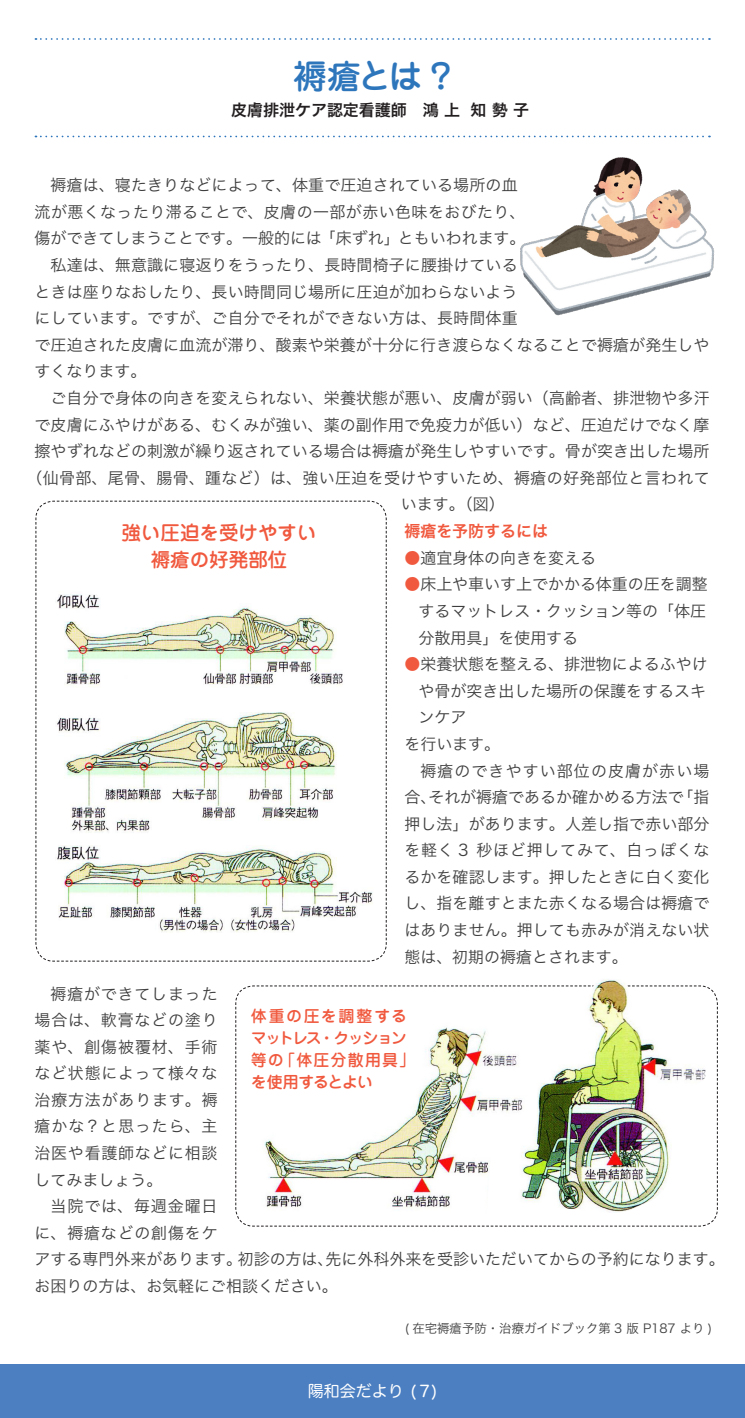
<style>
.page{position:relative;width:745px;height:1418px;background:#fff}
.page>*{position:absolute;margin:0;border:0;box-sizing:border-box;transform-origin:0 0}
.ページタイトル-1_オフセット12mm{font:500 33.62px "Jun 34 Pro";color:#2e76bc}
.本文{font:500 19.5px "Jun 34 Pro";color:#f0593e}
.本文-2{font:16px/26.6px "Hira Kaku Pro N W3";letter-spacing:.005em;color:#3e3e3f}
.本文突き出し{font:16px/26.6px "Hira Kaku Pro N W3";color:#3e3e3f;text-align:justify}
.t1{font:500 16px/22.1px "Jun 34 Pro";letter-spacing:.01em;color:#f0593e}
.本文-3{font:16px "Hira Kaku Pro N W6";color:#231f20}
.t2{font:16px "Hira Maru Pro N W4";color:#fff}
.本文インデント無し{font:16px "Hira Kaku Pro N W6";color:#f0593e}
._57-コラム小本文{font:12.38px "Hira Kaku Pro N W3";color:#3e3e3f}
.s1{color:#f0593e}
</style>
<div class="page">
<div style="left:0;top:1363px;width:744px;height:54px;background:#4b7fc1"></div>
<svg style="left:35px;top:38px;width:674px;height:2px"></svg>
<svg style="left:35px;top:136px;width:674px;height:1px"></svg>
<img style="left:520px;top:157px;width:195px;height:159px">
<img style="left:35px;top:500px;width:352px;height:462px">
<svg style="left:235px;top:985px;width:482px;height:241px"></svg>
<img style="left:511px;top:979px;width:196px;height:235px">
<img style="left:261px;top:1021px;width:271px;height:192px">
<p class="ページタイトル-1_オフセット12mm" style="left:293px;top:50px;width:160px">褥瘡とは ?</p>
<p class="本文-3" style="left:231px;top:95px;width:299px">皮膚排泄ケア認定看護師 鴻 上 知 勢 子</p>
<p class="本文-2" style="left:35px;top:171px;width:492px;text-align:center">褥瘡は、寝たきりなどによって、体重で圧迫されている場所の血<br>流が悪くなったり滞ることで、皮膚の一部が赤い色味をおびたり、傷ができてしまうことです。一般的には「床ずれ」ともいわれます。</p>
<p class="本文-2" style="left:35px;top:250px;width:676px;text-indent:16px">私達は、無意識に寝返りをうったり、長時間椅子に腰掛けている<br>ときは座りなおしたり、長い時間同じ場所に圧迫が加わらないよう<br>にしています。ですが、ご自分でそれができない方は、長時間体重<br>で圧迫された皮膚に血流が滞り、酸素や栄養が十分に行き渡らなくなることで褥瘡が発生しやすくなります。</p>
<p class="本文-2" style="left:50px;top:383px;width:660px">ご自分で身体の向きを変えられない、栄養状態が悪い、皮膚が弱い（高齢者、排泄物や多汗</p>
<p class="本文-2" style="left:35px;top:410px;width:675px">で皮膚にふやけがある、むくみが強い、薬の副作用で免疫力が低い）など、圧迫だけでなく摩</p>
<p class="本文-2" style="left:35px;top:436px;width:676px">擦やずれなどの刺激が繰り返されている場合は褥瘡が発生しやすいです。骨が突き出した場所</p>
<p class="本文-2" style="left:27px;top:463px;width:684px">（仙骨部、尾骨、腸骨、踵など）は、強い圧迫を受けやすいため、褥瘡の好発部位と言われて</p>
<p class="本文-2" style="left:400px;top:490px;width:105px">います。（図）</p>
<p class="本文" style="left:121px;top:517px;width:196px">強い圧迫を受けやすい</p>
<p class="本文" style="left:151px;top:544px;width:138px">褥瘡の好発部位</p>
<p class="本文インデント無し" style="left:404px;top:516px;width:145px">褥瘡を予防するには</p>
<p class="本文突き出し" style="left:404px;top:543px;width:193px"><span class="s1">●</span>適宜身体の向きを変える</p>
<p class="本文突き出し" style="left:418px;top:570px;width:290px;text-indent:-14px"><span class="s1">●</span>床上や車いす上でかかる体重の圧を調整するマットレス・クッション等の「体圧分散用具」を使用する</p>
<p class="本文突き出し" style="left:418px;top:649px;width:290px;text-indent:-14px"><span class="s1">●</span>栄養状態を整える、排泄物によるふやけや骨が突き出した場所の保護をするスキンケア</p>
<p class="本文突き出し" style="left:404px;top:729px;width:97px">を行います。</p>
<p class="本文-2" style="left:404px;top:756px;width:306px;text-align:justify;text-indent:16px">褥瘡のできやすい部位の皮膚が赤い場合、それが褥瘡であるか確かめる方法で「指押し法」があります。人差し指で赤い部分を軽く 3 秒ほど押してみて、白っぽくなるかを確認します。押したときに白く変化し、指を離すとまた赤くなる場合は褥瘡ではありません。押しても赤みが消えない状態は、初期の褥瘡とされます。</p>
<p class="本文-2" style="left:35px;top:979px;width:184px;text-align:justify;text-indent:16px">褥瘡ができてしまった場合は、軟膏などの塗り薬や、創傷被覆材、手術など状態によって様々な治療方法があります。褥瘡かな？と思ったら、主治医や看護師などに相談してみましょう。</p>
<p class="本文-2" style="left:35px;top:1191px;width:691px;text-indent:16px">当院では、毎週金曜日<br>に、褥瘡などの創傷をケ<br>アする専門外来があります。初診の方は、先に外科外来を受診いただいてからの予約になります。お困りの方は、お気軽にご相談ください。</p>
<p class="t1" style="left:251px;top:1003px;width:165px">体重の圧を調整するマットレス・クッション等の「体圧分散用具」を使用するとよい</p>
<p class="_57-コラム小本文" style="left:404px;top:1316px;width:308px">( 在宅褥瘡予防・治療ガイドブック第 3 版 P187 より )</p>
<p class="t2" style="left:308px;top:1376px;width:131px">陽和会だより ( 7)</p>
</div>
